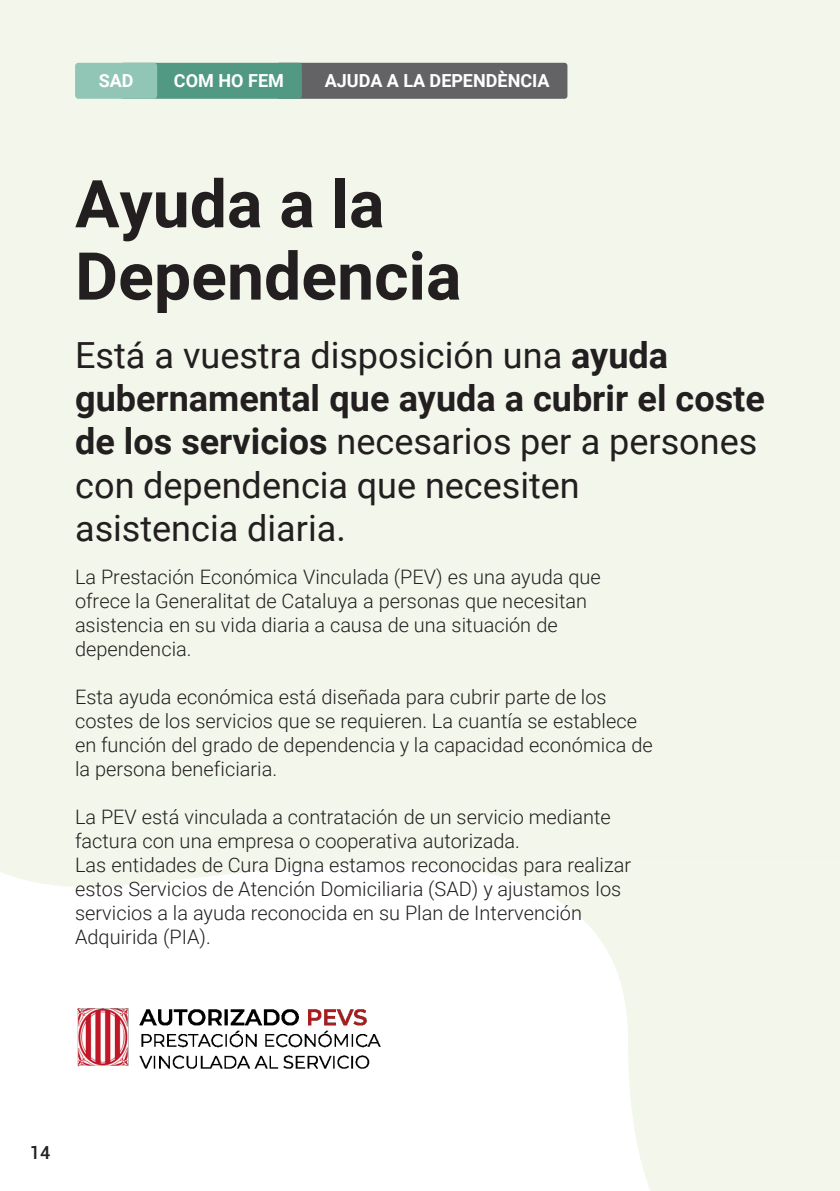
<style>
.page{position:relative;width:840px;height:1191px;background:#fff}
.page>*{position:absolute;margin:0;border:0;box-sizing:border-box;transform-origin:0 0}
.t1{font:700 66px/72.2px "Roboto";color:#231f20}
.t2{font:36px/43.2px "Roboto";color:#231f20}
.t3{font:300 20px/24px "Roboto";color:#231f20}
.t4{font:700 18px "Roboto";color:#fff}
.t5{font:500 18px "Roboto";color:#231f20}
.s1{font-weight:700}
</style>
<div class="page">
<svg style="left:532px;top:887px;width:307px;height:304px;fill:#f3f7eb"></svg>
<div style="left:0;top:0;width:839px;height:887px;background:#f3f7eb"></div>
<div style="left:276px;top:63px;width:291px;height:36px;background:#636366;border-radius:3px"></div>
<div style="left:121px;top:63px;width:181px;height:36px;background:#519983;border-radius:3px"></div>
<div style="left:75px;top:63px;width:82px;height:36px;background:#91c5b5;border-radius:3px"></div>
<img style="left:77px;top:1008px;width:304px;height:61px">
<p class="t4" style="left:99px;top:68px;width:36px">SAD</p>
<p class="t4" style="left:174px;top:68px;width:111px">COM HO FEM</p>
<p class="t4" style="left:324px;top:68px;width:226px">AJUDA A LA DEPENDÈNCIA</p>
<h1 class="t1" style="left:75px;top:165px;width:387px">Ayuda a la<br>Dependencia</h1>
<h2 class="t2" style="left:75px;top:332px;width:691px">Está a vuestra disposición una <span class="s1">ayuda gubernamental que ayuda a cubrir el coste de los servicios</span> necesarios per a persones con dependencia que necesiten<br>asistencia diaria.</h2>
<p class="t3" style="left:75px;top:564px;width:527px">La Prestación Económica Vinculada (PEV) es una ayuda que ofrece la Generalitat de Cataluya a personas que necesitan asistencia en su vida diaria a causa de una situación de dependencia.</p>
<p class="t3" style="left:75px;top:684px;width:578px">Esta ayuda económica está diseñada para cubrir parte de los costes de los servicios que se requieren. La cuantía se establece en función del grado de dependencia y la capacidad económica de la persona beneficiaria.</p>
<p class="t3" style="left:75px;top:804px;width:557px">La PEV está vinculada a contratación de un servicio mediante factura con una empresa o cooperativa autorizada.<br>Las entidades de Cura Digna estamos reconocidas para realizar estos Servicios de Atención Domiciliaria (SAD) y ajustamos los servicios a la ayuda reconocida en su Plan de Intervención Adquirida (PIA).</p>
<p class="t5" style="left:30px;top:1140px;width:22px">14</p>
</div>
